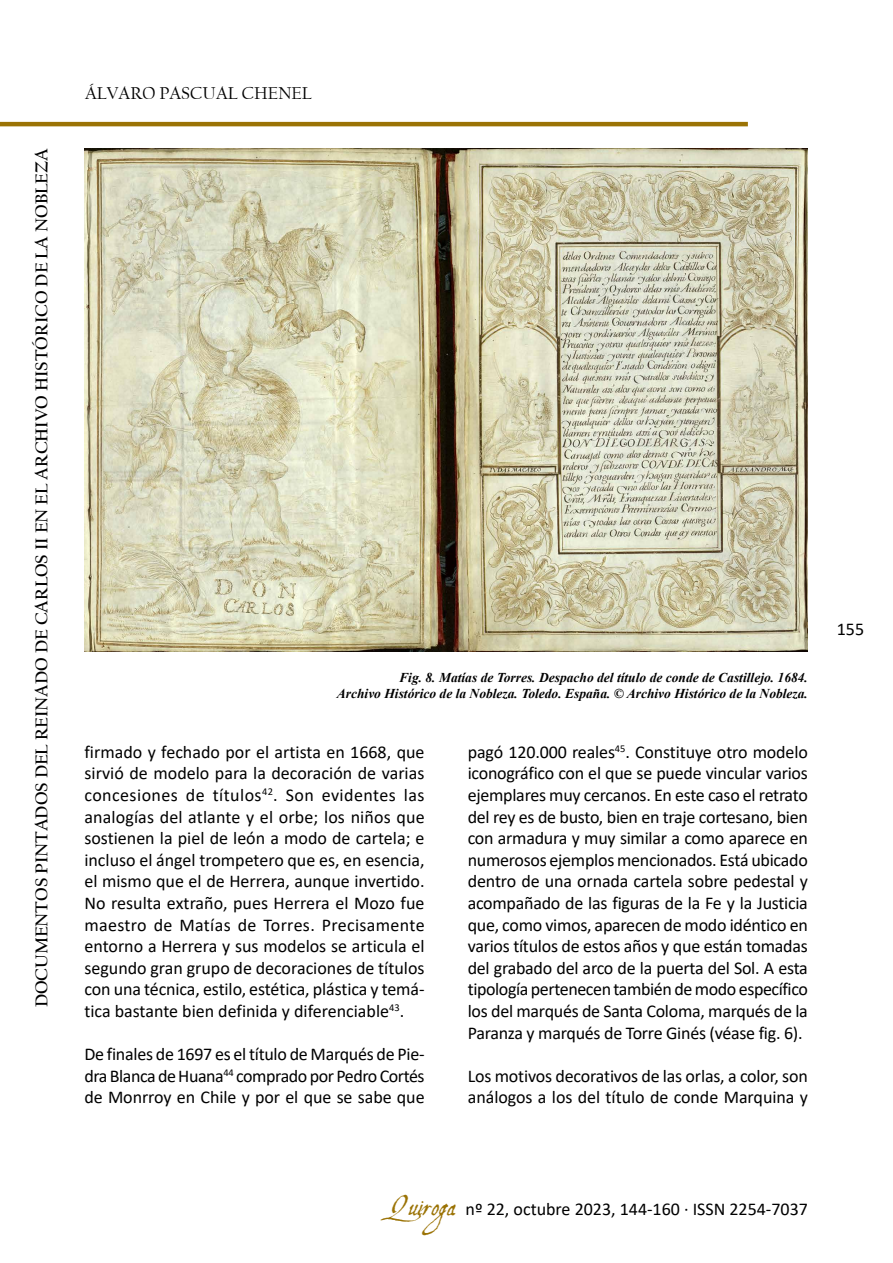
<style>
.page{position:relative;width:893px;height:1263px;background:#fff}
.page>*{position:absolute;margin:0;border:0;box-sizing:border-box;transform-origin:0 0}
.t1{font:18px/21.6px "Calibri";letter-spacing:-.01em;color:#000;text-align:justify}
.t2{font:700 18px "Californian FB";color:#000}
.t3{font:18px "Californian FB";color:#000}
.t4{font:italic 700 13.5px/16.2px "Times New Roman";color:#000;text-align:right}
.s1{font-family:"Aquiline";font-size:27px;color:#9b7305}
</style>
<div class="page">
<hr style="left:0;top:122px;width:748px;height:4px;background:#9b7305">
<img style="left:84px;top:149px;width:724px;height:502px">
<p class="t2" style="left:31px;top:1007px;width:860px;rotate:-90deg">DOCUMENTOS PINTADOS DEL REINADO DE CARLOS II EN EL ARCHIVO HISTÓRICO DE LA NOBLEZA</p>
<p class="t3" style="left:85px;top:83px;width:35px">ÁLVAR</p>
<p class="t3" style="left:143px;top:83px;width:112px">O PAS CUAL CHENE</p>
<p class="t3" style="left:302px;top:83px;width:11px">L</p>
<p class="t4" style="left:337px;top:669px;width:473px">Fig. 8. Matías de Torres. Despacho del título de conde de Castillejo. 1684.<br>Archivo Histórico de la Nobleza. Toledo. España. © Archivo Histórico de la Nobleza.</p>
<p class="t1" style="left:84px;top:740px;width:342px">firmado y fechado por el artista en 1668, que sirvió de modelo para la decoración de varias concesiones de títulos<sup>42</sup>. Son evidentes las analogías del atlante y el orbe; los niños que sostienen la piel de león a modo de cartela; e incluso el ángel trompetero que es, en esencia, el mismo que el de Herrera, aunque invertido.<br>No resulta extraño, pues Herrera el Mozo fue maestro de Matías de Torres. Precisamente entorno a Herrera y sus modelos se articula el segundo gran grupo de decoraciones de títulos con una técnica, estilo, estética, plástica y temá&shy;tica bastante bien definida y diferenciable<sup>43</sup>.</p>
<p class="t1" style="left:84px;top:1043px;width:342px">De finales de 1697 es el título de Marqués de Pie&shy;dra Blanca de Huana<sup>44</sup> comprado por Pedro Cortés de Monrroy en Chile y por el que se sabe que</p>
<p class="t1" style="left:468px;top:740px;width:342px">pagó 120.000 reales<sup>45</sup>. Constituye otro modelo iconográfico con el que se puede vincular varios ejemplares muy cercanos. En este caso el retrato del rey es de busto, bien en traje cortesano, bien con armadura y muy similar a como aparece en numerosos ejemplos mencionados. Está ubicado dentro de una ornada cartela sobre pedestal y acompañado de las figuras de la Fe y la Justicia que, como vimos, aparecen de modo idéntico en varios títulos de estos años y que están tomadas del grabado del arco de la puerta del Sol. A esta tipología pertenecen también de modo específico los del marqués de Santa Coloma, marqués de la Paranza y marqués de Torre Ginés (véase fig. 6).</p>
<p class="t1" style="left:468px;top:1064px;width:342px">Los motivos decorativos de las orlas, a color, son análogos a los del título de conde Marquina y</p>
<p class="t1" style="left:837px;top:617px;width:29px">155</p>
<p class="t1" style="left:389px;top:1198px;width:420px"><span class="s1">Quiroga</span> nº 22, octubre 2023, 144-160 · ISSN 2254-7037</p>
</div>
